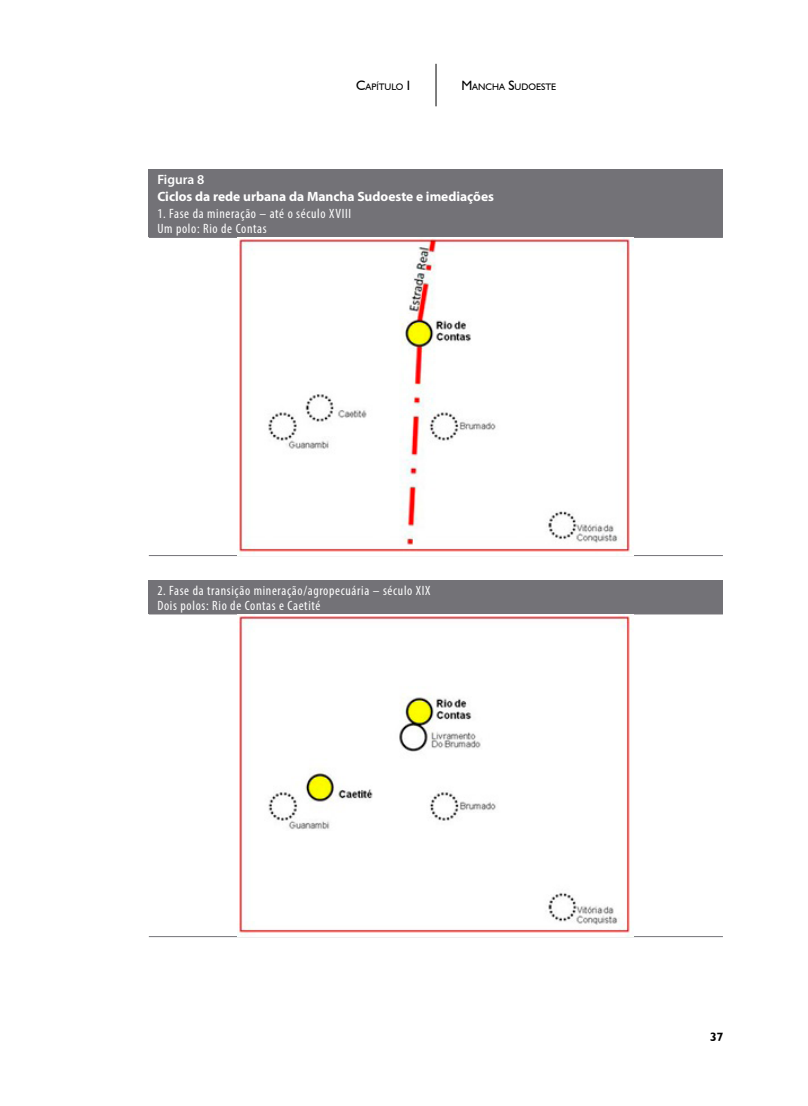
<style>
.page{position:relative;width:808px;height:1106px;background:#fff}
.page>*{position:absolute;margin:0;border:0;box-sizing:border-box;transform-origin:0 0}
.t1{font:condensed 13.5px/15px "Myriad Pro";letter-spacing:.05em;color:#fff}
.t2{font:700 13.5px "Myriad Pro";color:#fff}
.t3{font:600 13.5px "Myriad Pro";color:#fff}
.t4{font:700 12px "Humanist 521 BT";color:#000}
.t5{font:9.45px "Humanist 521 BT";color:#000}
.s1{font-size:13.5px}
</style>
<div class="page">
<hr style="left:436px;top:64px;width:1px;height:42px;background:#000">
<div style="left:149px;top:169px;width:574px;height:68px;background:#737277"></div>
<hr style="left:149px;top:555px;width:574px;height:1px;background:#737277">
<hr style="left:149px;top:237px;width:574px;height:1px;background:#737277">
<img style="left:239px;top:238px;width:395px;height:316px">
<div style="left:149px;top:580px;width:574px;height:34px;background:#737277"></div>
<hr style="left:149px;top:936px;width:574px;height:1px;background:#737277">
<img style="left:238px;top:614px;width:393px;height:322px">
<p class="t5" style="left:356px;top:81px;width:56px"><span class="s1">C</span>APÍTULO <span class="s1">I</span></p>
<p class="t5" style="left:461px;top:81px;width:97px"><span class="s1">M</span>ANCHA <span class="s1">S</span>UDOESTE</p>
<p class="t3" style="left:157px;top:171px;width:49px">Figura 8</p>
<p class="t2" style="left:157px;top:188px;width:338px">Ciclos da rede urbana da Mancha Sudoeste e imediações</p>
<p class="t1" style="left:157px;top:206px;width:195px">1. Fase da mineração – até o século XVIII<br>Um polo: Rio de Contas</p>
<p class="t1" style="left:157px;top:582px;width:275px">2. Fase da transição mineração/agropecuária – século XIX<br>Dois polos: Rio de Contas e Caetité</p>
<p class="t4" style="left:710px;top:1029px;width:15px">37</p>
</div>
